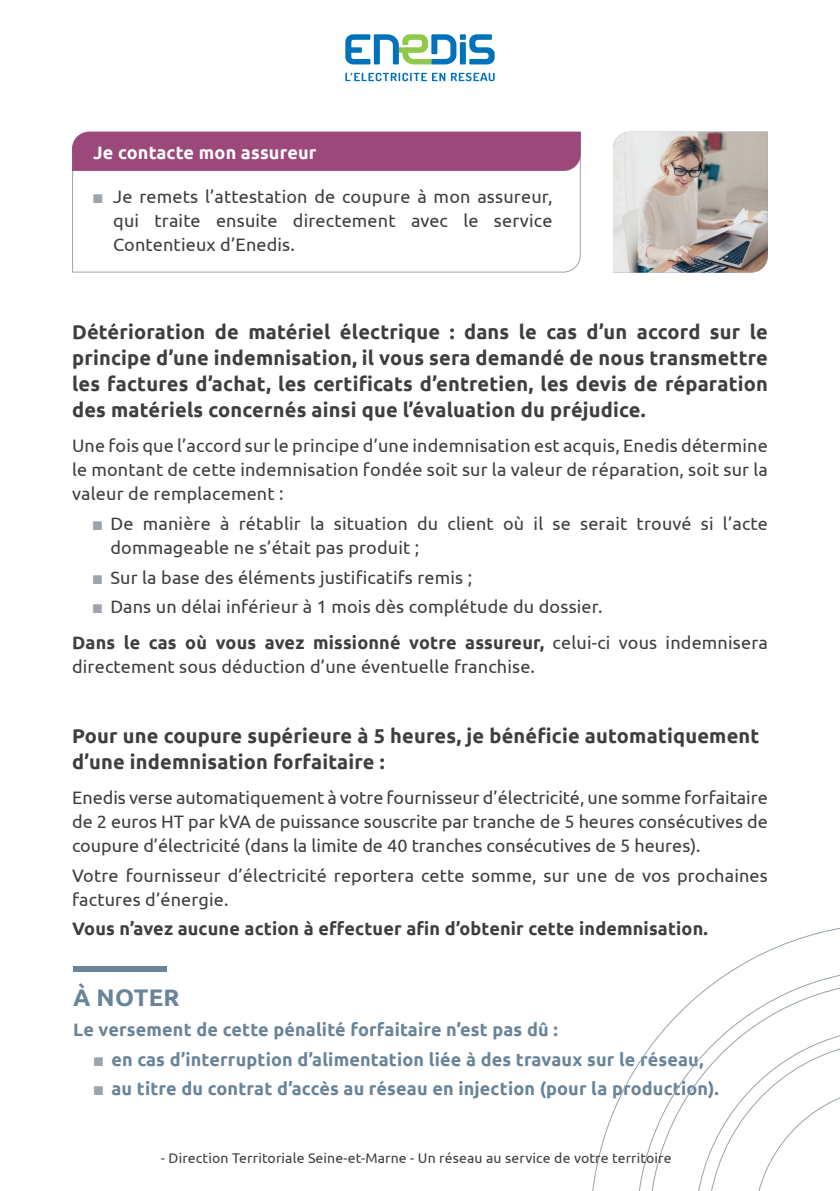
<style>
.page{position:relative;width:840px;height:1191px;background:#fff}
.page>*{position:absolute;margin:0;border:0;box-sizing:border-box;transform-origin:0 0}
.t1{font:700 24px "Ubuntu";letter-spacing:.01em;color:#698498}
.t2{font:700 20px/26px "Ubuntu";letter-spacing:.01em;color:#3e3e3f;text-align:justify}
.t3{font:18px/24px "Ubuntu";letter-spacing:.01em;color:#3e3e3f;text-align:justify}
.t4{font:700 18px "Ubuntu";letter-spacing:.01em;color:#698498}
.t5{font:700 18px "Ubuntu";letter-spacing:.01em;color:#3e3e3f}
.t6{font:700 18px "Ubuntu";letter-spacing:.01em;color:#fff}
.t7{font:14px "Ubuntu";letter-spacing:.01em;color:#3e3e3f}
.s1{color:#9ea4ad}
.s2{font-weight:700}
</style>
<div class="page">
<div style="left:73px;top:966px;width:93px;height:6px;background:#698498"></div>
<img style="left:613px;top:132px;width:154px;height:141px">
<svg style="left:345px;top:34px;width:149px;height:30px"></svg>
<svg style="left:345px;top:73px;width:149px;height:8px"></svg>
<svg style="left:72px;top:131px;width:509px;height:142px"></svg>
<div style="left:72px;top:132px;width:508px;height:39px;background:#9c487b"></div>
<svg style="left:592px;top:928px;width:247px;height:263px"></svg>
<p class="t6" style="left:93px;top:141px;width:225px">Je contacte mon assureur</p>
<p class="t3" style="left:113px;top:184px;width:440px;text-indent:-20px"><span class="s1">■</span> Je remets l’attestation de coupure à mon assureur, qui traite ensuite directement avec le service Contentieux d’Enedis.</p>
<p class="t2" style="left:72px;top:318px;width:697px">Détérioration de matériel électrique : dans le cas d’un accord sur le principe d’une indemnisation, il vous sera demandé de nous transmettre les factures d’achat, les certificats d’entretien, les devis de réparation des matériels concernés ainsi que l’évaluation du préjudice.</p>
<p class="t3" style="left:72px;top:433px;width:697px">Une fois que l’accord sur le principe d’une indemnisation est acquis, Enedis détermine le montant de cette indemnisation fondée soit sur la valeur de réparation, soit sur la valeur de remplacement :</p>
<p class="t3" style="left:110px;top:511px;width:658px;text-indent:-18px"><span class="s1">■</span> De manière à rétablir la situation du client où il se serait trouvé si l’acte dommageable ne s’était pas produit ;</p>
<p class="t3" style="left:93px;top:565px;width:381px"><span class="s1">■</span> Sur la base des éléments justificatifs remis ;</p>
<p class="t3" style="left:72px;top:588px;width:697px;line-height:35.4px;text-indent:21px"><span class="s1">■</span> Dans un délai inférieur à 1 mois dès complétude du dossier.<br><span class="s2">Dans le cas où vous avez missionné votre assureur,</span> celui-ci vous indemnisera</p>
<p class="t3" style="left:72px;top:654px;width:464px">directement sous déduction d’une éventuelle franchise.</p>
<p class="t2" style="left:72px;top:722px;width:688px">Pour une coupure supérieure à 5 heures, je bénéficie automatiquement d’une indemnisation forfaitaire :</p>
<p class="t3" style="left:72px;top:785px;width:697px">Enedis verse automatiquement à votre fournisseur d’électricité, une somme forfaitaire de 2 euros HT par kVA de puissance souscrite par tranche de 5 heures consécutives de coupure d’électricité (dans la limite de 40 tranches consécutives de 5 heures).</p>
<p class="t3" style="left:72px;top:863px;width:697px">Votre fournisseur d’électricité reportera cette somme, sur une de vos prochaines factures d’énergie.</p>
<p class="t5" style="left:72px;top:918px;width:637px">Vous n’avez aucune action à effectuer afin d’obtenir cette indemnisation.</p>
<h1 class="t1" style="left:73px;top:983px;width:108px">À NOTER</h1>
<p class="t4" style="left:73px;top:1018px;width:486px">Le versement de cette pénalité forfaitaire n’est pas dû :</p>
<p class="t4" style="left:94px;top:1048px;width:610px"><span class="s1">■</span> en cas d’interruption d’alimentation liée à des travaux sur le réseau,</p>
<p class="t4" style="left:94px;top:1078px;width:626px"><span class="s1">■</span> au titre du contrat d’accès au réseau en injection (pour la production).</p>
<p class="t7" style="left:161px;top:1149px;width:512px">- Direction Territoriale Seine-et-Marne - Un réseau au service de votre territoire</p>
</div>
